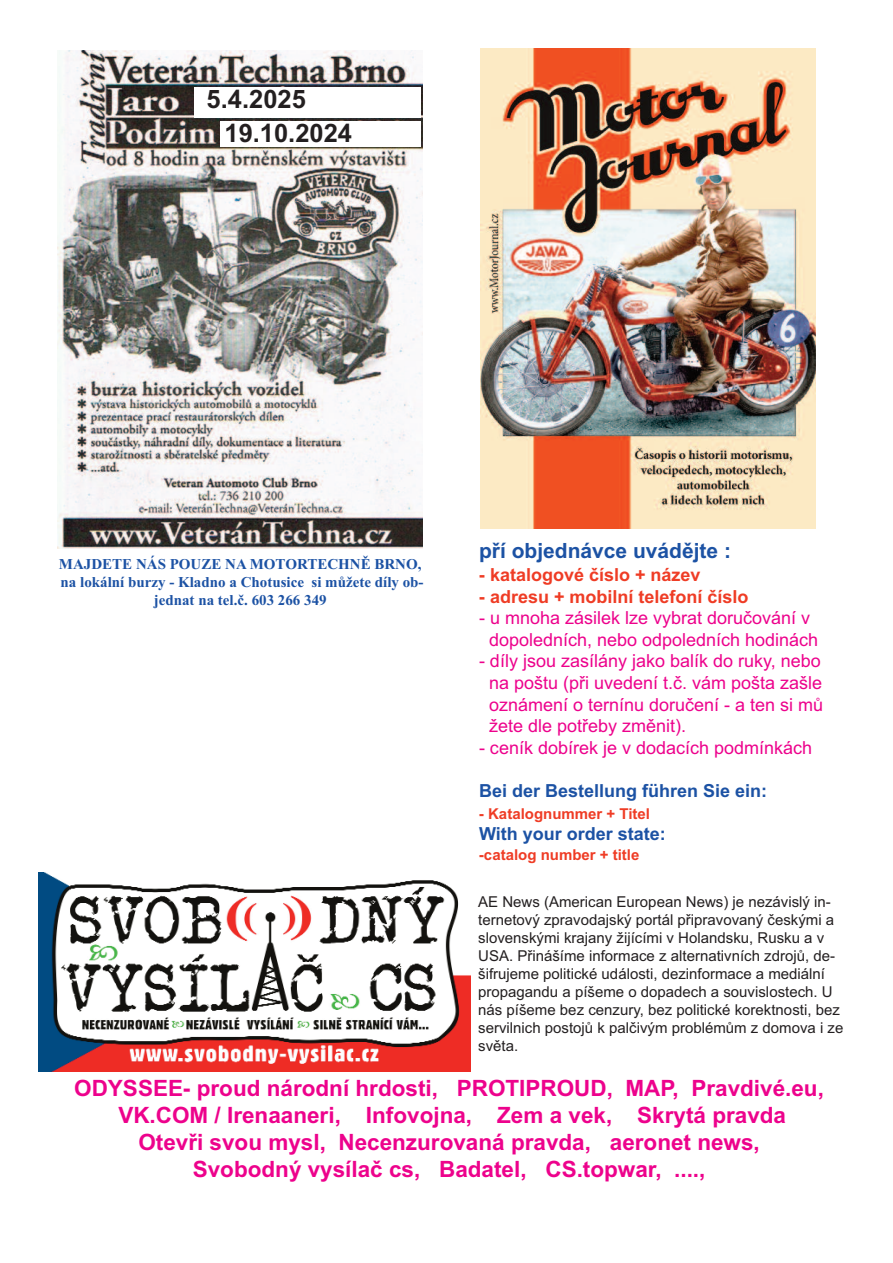
<style>
.page{position:relative;width:893px;height:1263px;background:#fff}
.page>*{position:absolute;margin:0;border:0;box-sizing:border-box;transform-origin:0 0}
.t1{font:700 25.5px/33.8px "Arial";color:#231f20}
.t2{font:700 22.5px/27px "Arial";color:#ed028c;text-align:center}
.t3{font:700 21px "Arial";color:#1c52a4}
.t4{font:18px/21.6px "Arial";color:#ed028c;text-align:center}
.t5{font:700 18px "Arial";color:#ef3c25}
.t6{font:700 18px "Arial";color:#1c52a4}
.t7{font:15px/18px "Arial";color:#231f20}
.t8{font:700 15px/18px "Times New Roman";color:#1c52a4;text-align:center}
.t9{font:700 15px "Arial";color:#ef3c25}
</style>
<div class="page">
<img style="left:57px;top:50px;width:366px;height:499px">
<img style="left:481px;top:49px;width:334px;height:479px">
<img style="left:38px;top:873px;width:432px;height:199px">
<div style="left:194px;top:87px;width:227px;height:31px;background:#fff"></div>
<div style="left:220px;top:121px;width:201px;height:26px;background:#fff"></div>
<h1 class="t1" style="left:224px;top:82px;width:129px;text-indent:-18px">5.4.2025<br>19.10.2024</h1>
<p class="t8" style="left:59px;top:555px;width:366px">MAJDETE NÁS POUZE NA MOTORTECHNĚ BRNO, na lokální burzy - Kladno a Chotusice si můžete díly ob&shy;jednat na tel.č. 603 266 349</p>
<h3 class="t3" style="left:479px;top:538px;width:254px">pří objednávce uvádějte :</h3>
<p class="t5" style="left:479px;top:564px;width:223px">- katalogové číslo + název</p>
<p class="t5" style="left:479px;top:586px;width:271px">- adresu + mobilní telefoní číslo</p>
<p class="t4" style="left:479px;top:607px;width:341px">- u mnoha zásilek lze vybrat doručování v dopoledních, nebo odpoledních hodinách</p>
<p class="t4" style="left:489px;top:650px;width:336px;text-align:left;text-indent:-10px">- díly jsou zasílány jako balík do ruky, nebo na poštu (při uvedení t.č. vám pošta zašle oznámení o ternínu doručení - a ten si mů žete dle potřeby změnit).</p>
<p class="t4" style="left:479px;top:737px;width:335px">- ceník dobírek je v dodacích podmínkách</p>
<p class="t6" style="left:479px;top:780px;width:290px">Bei der Bestellung führen Sie ein:</p>
<p class="t9" style="left:479px;top:805px;width:173px">- Katalognummer + Titel</p>
<p class="t6" style="left:479px;top:823px;width:188px">With your order state:</p>
<p class="t9" style="left:479px;top:846px;width:162px">-catalog number + title</p>
<p class="t7" style="left:478px;top:893px;width:367px">AE News (American European News) je nezávislý in&shy;ternetový zpravodajský portál připravovaný českými a slovenskými krajany žijícími v Holandsku, Rusku a v USA. Přinášíme informace z alternativních zdrojů, de&shy;šifrujeme politické události, dezinformace a mediální propagandu a píšeme o dopadech a souvislostech. U nás píšeme bez cenzury, bez politické korektnosti, bez servilnich postojů k palčivým problémům z domova i ze světa.</p>
<h2 class="t2" style="left:74px;top:1075px;width:751px">ODYSSEE- proud národní hrdosti, PROTIPROUD, MAP, Pravdivé.eu, VK.COM / Irenaaneri, Infovojna, Zem a vek, Skrytá pravda<br>Otevři svou mysl, Necenzurovaná pravda, aeronet news,<br>Svobodný vysílač cs, Badatel, CS.topwar, ....,</h2>
</div>
